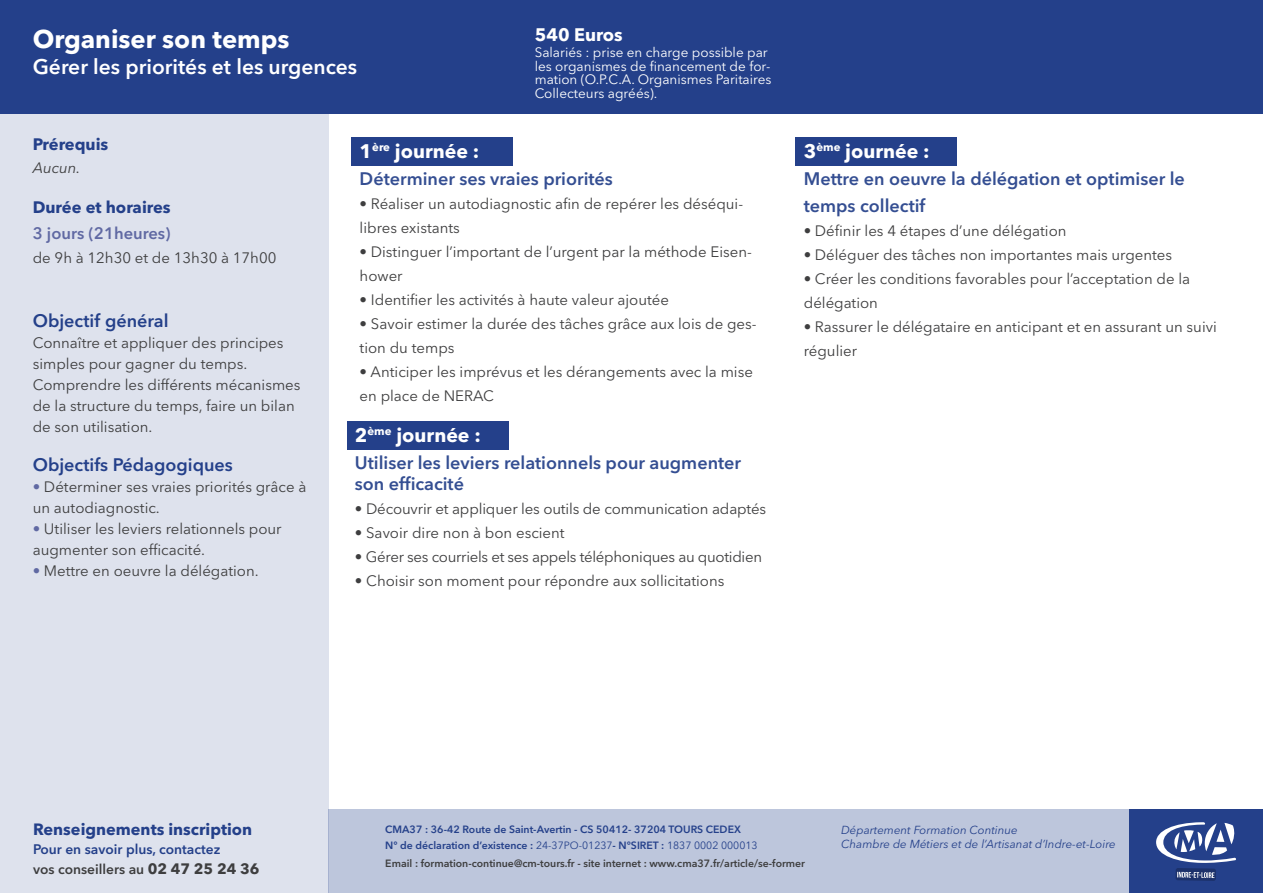
<style>
.page{position:relative;width:1263px;height:893px;background:#fff}
.page>*{position:absolute;margin:0;border:0;box-sizing:border-box;transform-origin:0 0}
.t1{font:700 25.5px "Avenir Next LT Pro";color:#fff}
.t2{font:600 21px "Avenir Next LT Pro";color:#fff}
.t3{font:700 19.5px "Avenir Next LT Pro";color:#fff}
.t4{font:600 18px/21.6px "Avenir Next LT Pro";color:#344e92}
.t5{font:600 18px "Avenir Next LT Pro";color:#24408a}
.t6{font:700 18px "Avenir Next LT Pro";color:#fff}
.t7{font:700 16.5px "Avenir Next LT Pro";color:#24408a}
.t8{font:600 16.5px "Avenir Next LT Pro";color:#6069a3}
.t9{font:700 16.2px "Avenir Next LT Pro";color:#24408a}
.t10{font:15px/24px "Avenir Next LT Pro";color:#3e3e3f}
.t11{font:15px "Avenir Next LT Pro";letter-spacing:-.02em;color:#3e3e3f}
.t12{font:italic 15px "Avenir Next LT Pro";color:#3e3e3f}
.t13{font:600 13.8px/19.5px "Avenir Next LT Pro";color:#24408a}
.t14{font:13.5px/13.5px "Avenir Next LT Pro";color:#fff}
.t15{font:italic 11.55px/14px "Avenir Next LT Pro";color:#24408a}
.t16{font:600 10.5px/16.5px "Avenir Next LT Pro";color:#24408a}
.t17{font:600 10.5px "Avenir Next LT Pro";color:#3e3e3f}
.s1{color:#6069a3}
.s2{color:#3e3e3f}
.s3{font-weight:700;font-size:15px;color:#3e3e3f}
.s4{font-weight:400}
</style>
<div class="page">
<div style="left:0;top:809px;width:328px;height:84px;background:#dee2ed"></div>
<div style="left:328px;top:809px;width:935px;height:84px;background:#bdc6dc"></div>
<div style="left:1129px;top:809px;width:134px;height:84px;background:#24408a"></div>
<svg style="left:1156px;top:822px;width:80px;height:59px"></svg>
<div style="left:0;top:109px;width:328px;height:700px;background:#dee2ed"></div>
<div style="left:0;top:0;width:1263px;height:113px;background:#24408a"></div>
<div style="left:351px;top:137px;width:162px;height:28px;background:#24408a"></div>
<div style="left:347px;top:421px;width:161px;height:28px;background:#24408a"></div>
<div style="left:795px;top:137px;width:162px;height:28px;background:#24408a"></div>
<p class="t1" style="left:33px;top:24px;width:258px">Organiser son temps</p>
<p class="t2" style="left:33px;top:54px;width:326px">Gérer les priorités et les urgences</p>
<p class="t6" style="left:535px;top:23px;width:90px">540 Euros</p>
<p class="t14" style="left:535px;top:46px;width:238px">Salariés : prise en charge possible par les organismes de financement de for&shy;mation (O.P.C.A. Organismes Paritaires Collecteurs agréés).</p>
<p class="t7" style="left:33px;top:134px;width:77px">Prérequis</p>
<p class="t12" style="left:33px;top:158px;width:49px">Aucun.</p>
<p class="t7" style="left:33px;top:198px;width:139px">Durée et horaires</p>
<p class="t8" style="left:33px;top:223px;width:139px">3 jours (21heures)</p>
<p class="t10" style="left:33px;top:246px;width:245px">de 9h à 12h30 et de 13h30 à 17h00</p>
<p class="t5" style="left:33px;top:310px;width:137px">Objectif général</p>
<p class="t10" style="left:33px;top:333px;width:252px;line-height:21px">Connaître et appliquer des principes simples pour gagner du temps.</p>
<p class="t10" style="left:33px;top:375px;width:269px;line-height:21px">Comprendre les différents mécanismes de la structure du temps, faire un bilan de son utilisation.</p>
<p class="t5" style="left:33px;top:453px;width:202px">Objectifs Pédagogiques</p>
<p class="t10" style="left:33px;top:476px;width:275px;line-height:21px"><span class="s1">•</span> Déterminer ses vraies priorités grâce à un autodiagnostic.</p>
<p class="t10" style="left:33px;top:518px;width:250px;line-height:21px"><span class="s1">•</span> Utiliser les leviers relationnels pour augmenter son efficacité.</p>
<p class="t10" style="left:33px;top:558px;width:227px"><span class="s1">•</span> Mettre en oeuvre la délégation.</p>
<p class="t3" style="left:360px;top:139px;width:121px">1<sup>ère</sup> journée :</p>
<p class="t4" style="left:360px;top:167px;width:255px">Déterminer ses vraies priorités</p>
<p class="t10" style="left:360px;top:191px;width:385px">• Réaliser un autodiagnostic afin de repérer les déséqui&shy;libres existants</p>
<p class="t10" style="left:360px;top:239px;width:394px">• Distinguer l’important de l’urgent par la méthode Eisen&shy;hower</p>
<p class="t10" style="left:360px;top:287px;width:311px">• Identifier les activités à haute valeur ajoutée</p>
<p class="t10" style="left:360px;top:311px;width:398px">• Savoir estimer la durée des tâches grâce aux lois de ges&shy;tion du temps</p>
<p class="t10" style="left:360px;top:359px;width:395px">• Anticiper les imprévus et les dérangements avec la mise en place de NERAC</p>
<p class="t3" style="left:355px;top:423px;width:127px">2<sup>ème</sup> journée :</p>
<p class="t4" style="left:355px;top:451px;width:388px">Utiliser les leviers relationnels pour augmenter son efficacité</p>
<p class="t10" style="left:355px;top:497px;width:413px">• Découvrir et appliquer les outils de communication adaptés</p>
<p class="t10" style="left:355px;top:521px;width:211px">• Savoir dire non à bon escient</p>
<p class="t11" style="left:355px;top:548px;width:409px">• Gérer ses courriels et ses appels téléphoniques au quotidien</p>
<p class="t10" style="left:355px;top:569px;width:371px">• Choisir son moment pour répondre aux sollicitations</p>
<p class="t3" style="left:804px;top:139px;width:127px">3<sup>ème</sup> journée :</p>
<p class="t4" style="left:804px;top:165px;width:383px;line-height:27px">Mettre en oeuvre la délégation et optimiser le temps collectif</p>
<p class="t10" style="left:804px;top:218px;width:264px">• Définir les 4 étapes d’une délégation</p>
<p class="t10" style="left:804px;top:242px;width:370px">• Déléguer des tâches non importantes mais urgentes</p>
<p class="t10" style="left:804px;top:266px;width:388px">• Créer les conditions favorables pour l’acceptation de la délégation</p>
<p class="t10" style="left:804px;top:314px;width:415px">• Rassurer le délégataire en anticipant et en assurant un suivi régulier</p>
<p class="t9" style="left:33px;top:819px;width:221px">Renseignements inscription</p>
<p class="t13" style="left:33px;top:840px;width:228px">Pour en savoir plus, contactez<br><span class="s2">vos conseillers au</span> <span class="s3">02 47 25 24 36</span></p>
<p class="t16" style="left:385px;top:821px;width:374px">CMA37 : 36-42 Route de Saint-Avertin - CS 50412- 37204 TOURS CEDEX<br>N° de déclaration d’existence : <span class="s4">24-37PO-01237</span>- N°SIRET : <span class="s4">1837 0002 000013</span></p>
<p class="t17" style="left:385px;top:857px;width:421px">Email : formation-continue@cm-tours.fr - site internet : www.cma37.fr/article/se-former</p>
<p class="t15" style="left:841px;top:823px;width:276px">Département Formation Continue<br>Chambre de Métiers et de l’Artisanat d’Indre-et-Loire</p>
</div>
